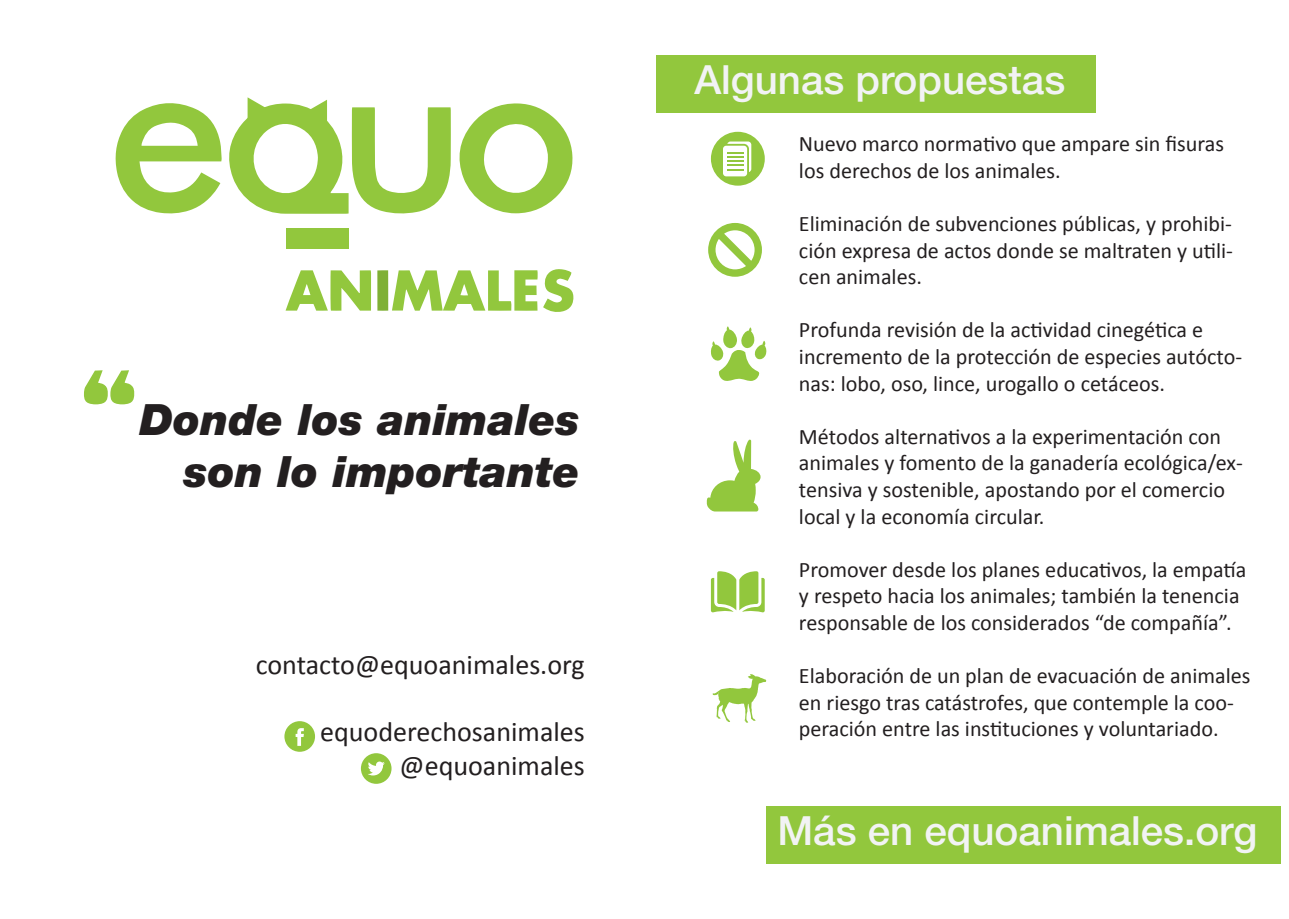
<style>
.page{position:relative;width:1289px;height:919px;background:#fff}
.page>*{position:absolute;margin:0;border:0;box-sizing:border-box;transform-origin:0 0}
.t1{font:129.6px "Facebook Letter Faces";color:#92c73d}
.t2{font:italic 900 43.2px "Helvetica Neue";color:#231f20}
.t3{font:500 40.2px "Helvetica Neue";color:#f2f3f4}
.t4{font:28.05px/33.8px "Calibri";color:#231f20;text-align:right}
.t5{font:22.2px/26.5px "Calibri";color:#231f20}
</style>
<div class="page">
<svg style="left:285px;top:270px;width:86px;height:41px"></svg>
<svg style="left:392px;top:269px;width:181px;height:43px"></svg>
<div style="left:377px;top:270px;width:11px;height:41px;background:#7fb035"></div>
<svg style="left:115px;top:97px;width:458px;height:117px"></svg>
<div style="left:286px;top:228px;width:62px;height:21px;background:#92c73d"></div>
<svg style="left:84px;top:370px;width:51px;height:35px"></svg>
<svg style="left:284px;top:721px;width:31px;height:30px"></svg>
<svg style="left:361px;top:753px;width:30px;height:30px"></svg>
<svg style="left:711px;top:571px;width:53px;height:41px"></svg>
<svg style="left:710px;top:326px;width:56px;height:55px"></svg>
<svg style="left:711px;top:132px;width:53px;height:54px"></svg>
<svg style="left:706px;top:439px;width:54px;height:72px"></svg>
<svg style="left:708px;top:223px;width:54px;height:54px"></svg>
<div style="left:656px;top:55px;width:439px;height:57px;background:#92c73d"></div>
<div style="left:766px;top:806px;width:515px;height:57px;background:#92c73d"></div>
<svg style="left:712px;top:674px;width:54px;height:48px"></svg>
<h1 class="t1" style="left:81px;top:342px;width:59px">“</h1>
<h2 class="t2" style="left:140px;top:393px;width:442px">Donde los animales</h2>
<h2 class="t2" style="left:184px;top:445px;width:397px">son lo importante</h2>
<p class="t4" style="left:256px;top:647px;width:330px">contacto@equoanimales.org</p>
<p class="t4" style="left:320px;top:715px;width:266px">equoderechosanimales @equoanimales</p>
<h3 class="t3" style="left:694px;top:56px;width:372px">Algunas propuestas</h3>
<p class="t5" style="left:799px;top:131px;width:426px">Nuevo marco normativo que ampare sin fisuras los derechos de los animales.</p>
<p class="t5" style="left:799px;top:210px;width:435px;text-align:justify">Eliminación de subvenciones públicas, y prohibi&shy;ción expresa de actos donde se maltraten y utili&shy;cen animales.</p>
<p class="t5" style="left:799px;top:317px;width:444px">Profunda revisión de la actividad cinegética e incremento de la protección de especies autócto&shy;nas: lobo, oso, lince, urogallo o cetáceos.</p>
<p class="t5" style="left:799px;top:423px;width:445px">Métodos alternativos a la experimentación con animales y fomento de la ganadería ecológica/ex&shy;tensiva y sostenible, apostando por el comercio local y la economía circular.</p>
<p class="t5" style="left:799px;top:556px;width:449px">Promover desde los planes educativos, la empatía y respeto hacia los animales; también la tenencia responsable de los considerados “de compañía”.</p>
<p class="t5" style="left:799px;top:662px;width:453px">Elaboración de un plan de evacuación de animales en riesgo tras catástrofes, que contemple la coo&shy;peración entre las instituciones y voluntariado.</p>
<h3 class="t3" style="left:777px;top:806px;width:481px">Más en equoanimales.org</h3>
</div>
